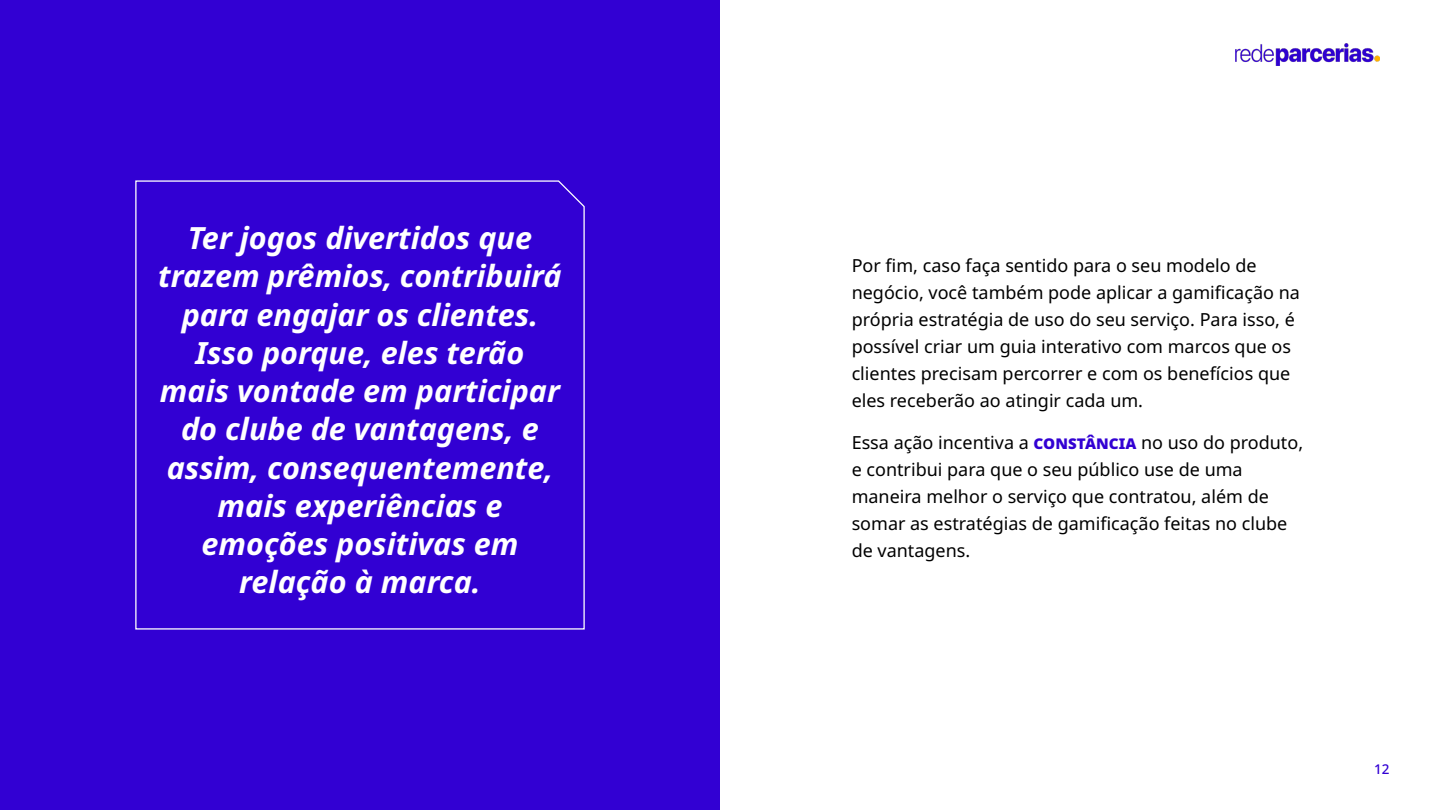
<style>
.page{position:relative;width:1440px;height:810px;background:#fff}
.page>*{position:absolute;margin:0;border:0;box-sizing:border-box;transform-origin:0 0}
.t1{font:italic 700 30.6px/38.2px "Noto Sans";color:#fff;text-align:center}
.t2{font:18px/27px "Noto Sans";color:#000}
.t3{font:500 13.5px "Noto Sans";color:#3200d3}
.s1{font-weight:800;color:#3200d3}
</style>
<div class="page">
<img style="left:1236px;top:44px;width:144px;height:21px">
<div style="left:0;top:0;width:720px;height:810px;background:#3200d3"></div>
<svg style="left:135px;top:180px;width:450px;height:450px"></svg>
<p class="t1" style="left:158px;top:220px;width:405px">Ter jogos divertidos que trazem prêmios, contribuirá para engajar os clientes.<br>Isso porque, eles terão mais vontade em participar do clube de vantagens, e assim, consequentemente, mais experiências e emoções positivas em relação à marca.</p>
<p class="t2" style="left:852px;top:252px;width:450px">Por fim, caso faça sentido para o seu modelo de negócio, você também pode aplicar a gamificação na própria estratégia de uso do seu serviço. Para isso, é possível criar um guia interativo com marcos que os clientes precisam percorrer e com os benefícios que eles receberão ao atingir cada um.</p>
<p class="t2" style="left:852px;top:429px;width:453px">Essa ação incentiva a <span class="s1">constância</span> no uso do produto, e contribui para que o seu público use de uma maneira melhor o serviço que contratou, além de somar as estratégias de gamificação feitas no clube de vantagens.</p>
<p class="t3" style="left:1374px;top:762px;width:17px">12</p>
</div>
